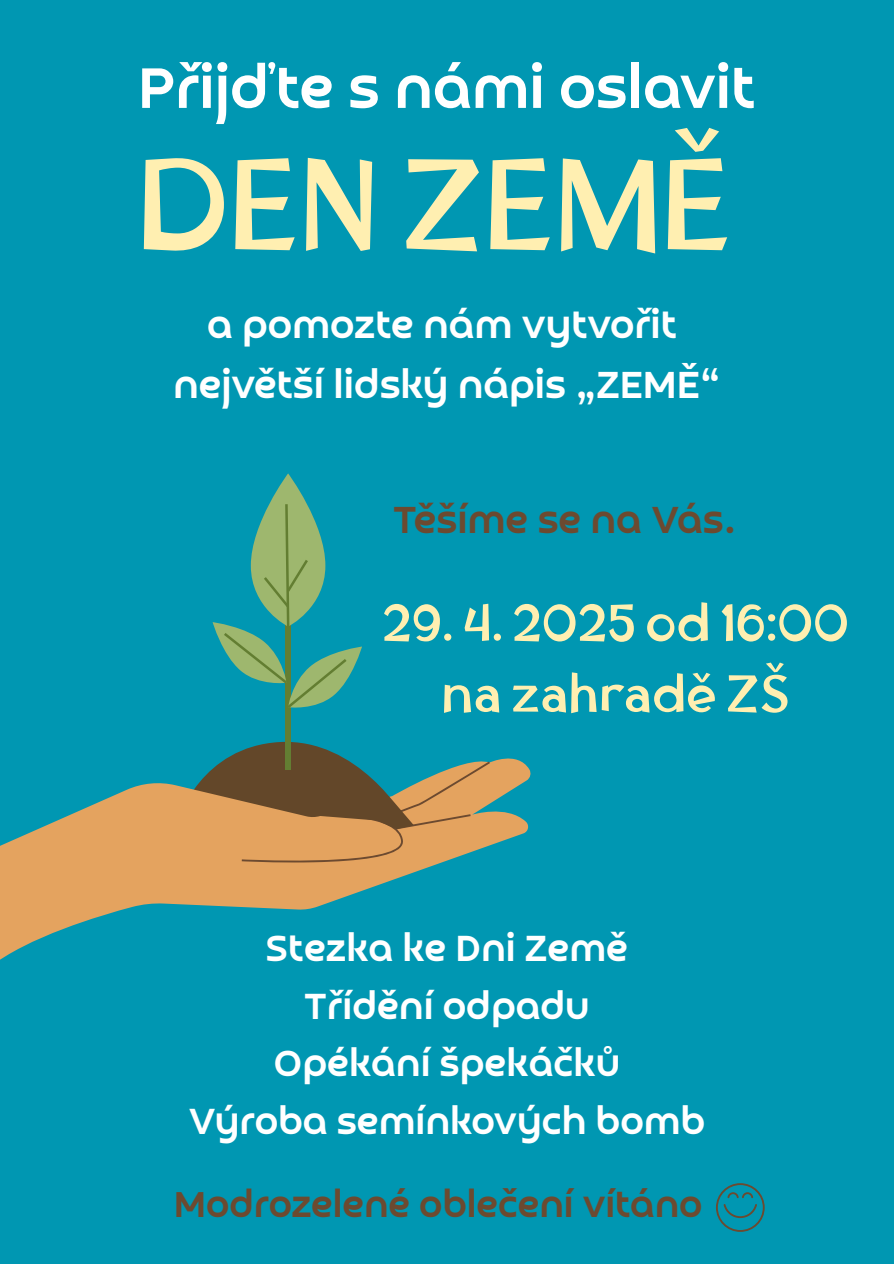
<style>
.page{position:relative;width:894px;height:1264px;background:#fff}
.page>*{position:absolute;margin:0;border:0;box-sizing:border-box;transform-origin:0 0}
.t1{font:126px "Tufuli Arabic";color:#ffefb1}
.t2{font:64.5px "Croogla 4 F";color:#fff}
.t3{font:51px/70.9px "Tufuli Arabic";color:#ffefb1;text-align:center}
.t4{font:42.6px "Croogla 4 F";color:#fff}
.t5{font:42.6px "Croogla 4 F";color:#6c4a30}
.t6{font:41.1px "Croogla 4 F";color:#fff}
.t7{font:40.65px "Croogla 4 F";color:#6c4a30}
</style>
<div class="page">
<div style="left:0;top:0;width:893px;height:1263px;background:#0097b2"></div>
<svg style="left:0;top:758px;width:531px;height:202px"></svg>
<div style="left:285px;top:611px;width:5px;height:158px;background:#637e32"></div>
<svg style="left:178px;top:737px;width:312px;height:129px"></svg>
<svg style="left:212px;top:473px;width:150px;height:237px"></svg>
<svg style="left:716px;top:1183px;width:48px;height:48px"></svg>
<h2 class="t2" style="left:138px;top:59px;width:619px">Přijďte s námi oslavit</h2>
<h1 class="t1" style="left:137px;top:154px;width:596px">DEN ZEMĚ</h1>
<p class="t4" style="left:207px;top:306px;width:471px">a pomozte nám vytvořit</p>
<p class="t4" style="left:173px;top:366px;width:549px">největší lidský nápis „ZEMĚ“</p>
<p class="t5" style="left:393px;top:501px;width:344px">Těšíme se na Vás.</p>
<p class="t3" style="left:382px;top:592px;width:468px">29. 4. 2025 od 16:00 na zahradě ZŠ</p>
<h3 class="t6" style="left:266px;top:930px;width:363px">Stezka ke Dni Země</h3>
<p class="t6" style="left:304px;top:988px;width:287px">Třídění odpadu</p>
<p class="t6" style="left:273px;top:1045px;width:348px">Opékání špekáčků</p>
<p class="t6" style="left:189px;top:1102px;width:518px">Výroba semínkových bomb</p>
<p class="t7" style="left:174px;top:1186px;width:530px">Modrozelené oblečení vítáno</p>
</div>
